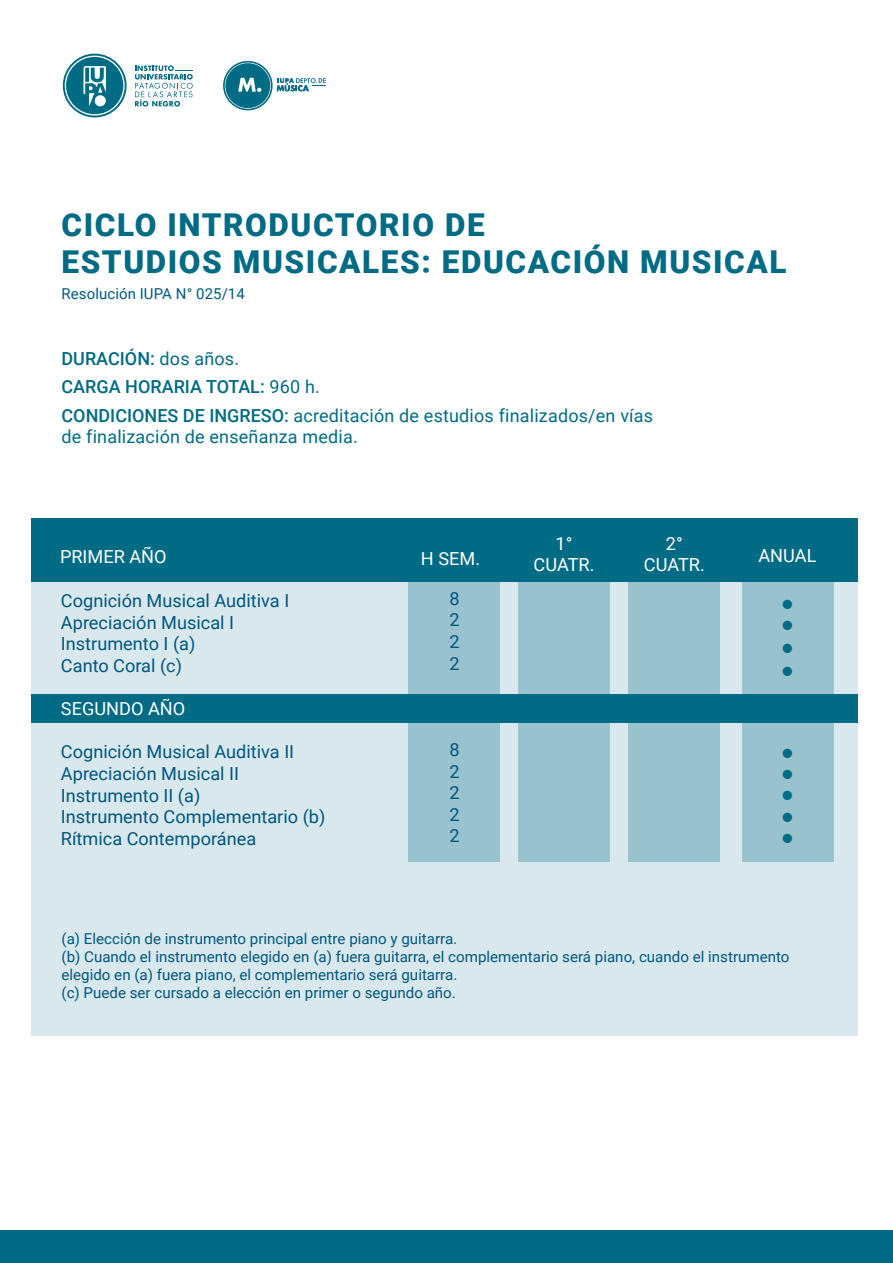
<style>
.page{position:relative;width:893px;height:1263px;background:#fff}
.page>*{position:absolute;margin:0;border:0;box-sizing:border-box;transform-origin:0 0}
.t1{font:900 31.5px/37.8px "Roboto";letter-spacing:.05em;color:#006b84}
.t2{font:18px/21.6px "Roboto";color:#005781}
.t3{font:18px/28.5px "Roboto";letter-spacing:.01em;color:#006b84}
.t4{font:18px/21.6px "Roboto";color:#fff;text-align:center}
.t5{font:18px/21.1px "Elephant";color:#006b84}
.t6{font:15px/18px "Roboto";color:#005781}
.s1{font-weight:500}
</style>
<div class="page">
<div style="left:32px;top:518px;width:826px;height:518px;background:#d9e8ec"></div>
<div style="left:32px;top:518px;width:826px;height:63px;background:#006b84"></div>
<div style="left:742px;top:581px;width:92px;height:281px;background:#98c2cd"></div>
<div style="left:629px;top:581px;width:91px;height:281px;background:#98c2cd"></div>
<div style="left:518px;top:581px;width:92px;height:281px;background:#98c2cd"></div>
<div style="left:408px;top:581px;width:92px;height:281px;background:#98c2cd"></div>
<div style="left:32px;top:694px;width:826px;height:29px;background:#006b84"></div>
<svg style="left:223px;top:61px;width:103px;height:49px"></svg>
<svg style="left:63px;top:54px;width:64px;height:63px"></svg>
<svg style="left:135px;top:65px;width:58px;height:42px"></svg>
<div style="left:0;top:1230px;width:893px;height:33px;background:#006b84"></div>
<h1 class="t1" style="left:61px;top:204px;width:727px">CICLO INTRODUCTORIO DE<br>ESTUDIOS MUSICALES: EDUCACIÓN MUSICAL</h1>
<p class="t6" style="left:62px;top:284px;width:185px">Resolución IUPA N° 025/14</p>
<p class="t3" style="left:62px;top:343px;width:593px"><span class="s1">DURACIÓN:</span> dos años.<br><span class="s1">CARGA HORARIA TOTAL:</span> 960 h.<br><span class="s1">CONDICIONES DE INGRESO:</span> acreditación de estudios finalizados/en vías</p>
<p class="t3" style="left:62px;top:422px;width:298px">de finalización de enseñanza media.</p>
<p class="t4" style="left:60px;top:545px;width:108px">PRIMER AÑO</p>
<p class="t4" style="left:421px;top:547px;width:61px">H SEM.</p>
<p class="t2" style="left:61px;top:589px;width:230px">Cognición Musical Auditiva I<br>Apreciación Musical I<br>Instrumento I (a)<br>Canto Coral (c)</p>
<p class="t4" style="left:61px;top:697px;width:126px">SEGUNDO AÑO</p>
<p class="t2" style="left:61px;top:740px;width:266px">Cognición Musical Auditiva II<br>Apreciación Musical II<br>Instrumento II (a)<br>Instrumento Complementario (b)<br>Rítmica Contemporánea</p>
<p class="t2" style="left:449px;top:587px;width:12px;text-align:justify">8<br>2<br>2<br>2</p>
<p class="t2" style="left:449px;top:738px;width:12px;text-align:justify">8<br>2<br>2<br>2<br>2</p>
<p class="t4" style="left:534px;top:532px;width:62px">1°<br>CUATR.</p>
<p class="t4" style="left:644px;top:532px;width:62px">2°<br>CUATR.</p>
<p class="t4" style="left:758px;top:544px;width:59px">ANUAL</p>
<p class="t5" style="left:782px;top:594px;width:12px">• •</p>
<p class="t5" style="left:782px;top:636px;width:12px;line-height:23.9px">• •</p>
<p class="t5" style="left:782px;top:743px;width:12px;text-align:justify">• • • • •</p>
<p class="t6" style="left:61px;top:929px;width:730px">(a) Elección de instrumento principal entre piano y guitarra.<br>(b) Cuando el instrumento elegido en (a) fuera guitarra, el complementario será piano, cuando el instrumento elegido en (a) fuera piano, el complementario será guitarra.<br>(c) Puede ser cursado a elección en primer o segundo año.</p>
</div>
